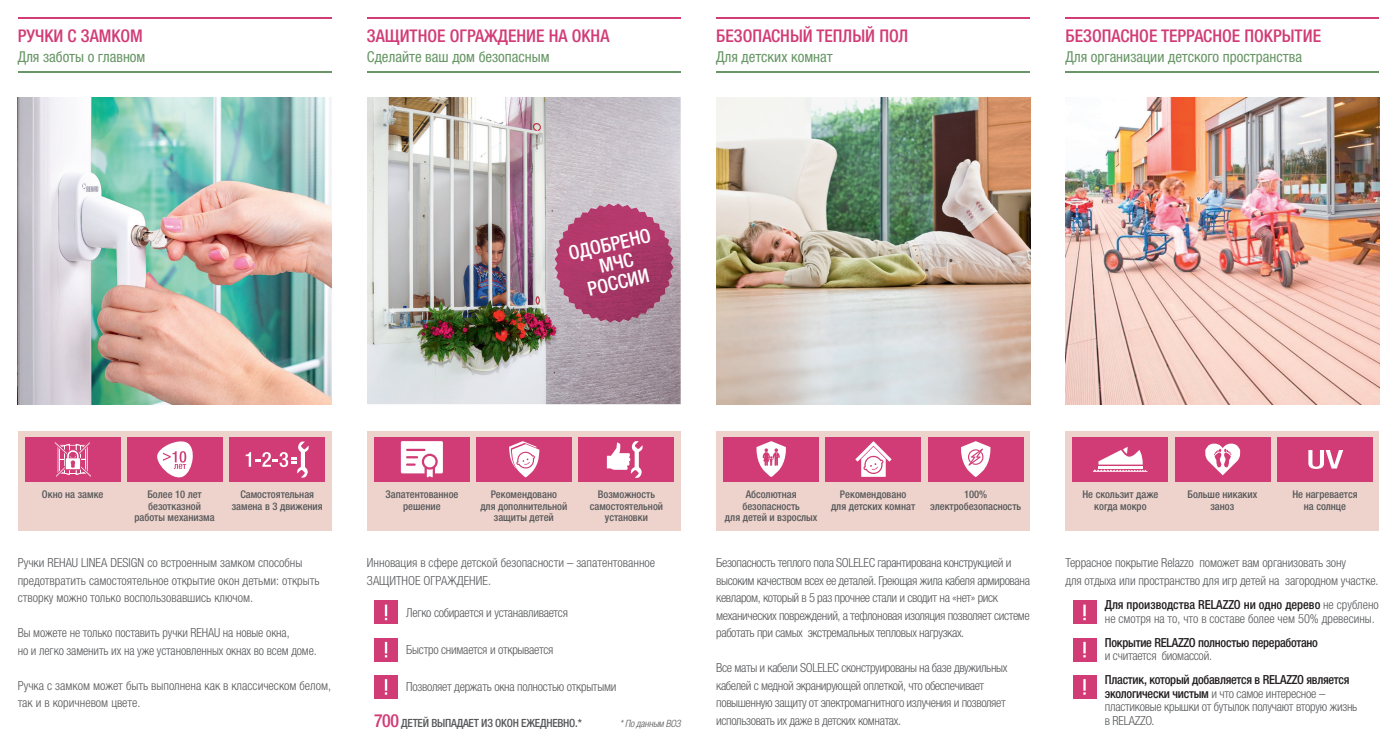
<style>
.page{position:relative;width:1397px;height:745px;background:#fff}
.page>*{position:absolute;margin:0;border:0;box-sizing:border-box;transform-origin:0 0}
.t1{font:500 condensed 19.38px/38.9px "Helvetica Neue LTW1 G";color:#fff;text-align:center}
.t2{font:500 condensed 18.12px "Helvetica Neue LTW1 G";color:#d13c76}
.t3{font:500 condensed 17.5px "Helvetica Neue LTW1 G";color:#d13c76}
.t4{font:condensed 15px "Helvetica Neue LTW1 G";color:#689666}
.t5{font:300 condensed 12.5px/17.5px "Helvetica Neue LTW1 G";letter-spacing:-.02em;color:#57585a}
.t6{font:300 condensed 12.5px/17.5px "Helvetica Neue LTW1 G";color:#57585a}
.t7{font:500 condensed 12.5px "Helvetica Neue LTW1 G";letter-spacing:-.02em;color:#231f20}
.t8{font:500 condensed 11.25px "Helvetica Neue LTW1 G";letter-spacing:-.02em;color:#57585a}
.t9{font:500 condensed 10.5px/11.6px "Helvetica Neue LTW1 G";color:#57585a;text-align:center}
.t10{font:italic 300 condensed 10px "Helvetica Neue LTW1 G";letter-spacing:-.02em;color:#57585a}
.s1{font-weight:500;color:#231f20}
</style>
<div class="page">
<img style="left:716px;top:97px;width:313px;height:307px">
<img style="left:367px;top:97px;width:313px;height:307px">
<img style="left:18px;top:97px;width:313px;height:307px">
<img style="left:1065px;top:97px;width:313px;height:307px">
<hr style="left:18px;top:72px;width:313px;height:1px;background:#689666">
<hr style="left:367px;top:72px;width:313px;height:1px;background:#689666">
<hr style="left:716px;top:72px;width:313px;height:1px;background:#689666">
<hr style="left:1065px;top:72px;width:313px;height:1px;background:#689666">
<img style="left:554px;top:203px;width:80px;height:80px">
<img style="left:634px;top:207px;width:39px;height:111px">
<img style="left:559px;top:283px;width:75px;height:39px">
<hr style="left:18px;top:18px;width:313px;height:1px;background:#d13c76">
<hr style="left:367px;top:18px;width:313px;height:1px;background:#d13c76">
<hr style="left:716px;top:18px;width:313px;height:1px;background:#d13c76">
<hr style="left:1065px;top:18px;width:313px;height:1px;background:#d13c76">
<div style="left:367px;top:431px;width:313px;height:99px;background:#edd3cc"></div>
<div style="left:374px;top:437px;width:95px;height:44px;background:#d13c76"></div>
<div style="left:476px;top:437px;width:96px;height:44px;background:#d13c76"></div>
<div style="left:578px;top:437px;width:96px;height:44px;background:#d13c76"></div>
<svg style="left:606px;top:441px;width:37px;height:36px"></svg>
<svg style="left:509px;top:441px;width:31px;height:36px"></svg>
<svg style="left:401px;top:441px;width:42px;height:36px"></svg>
<div style="left:18px;top:431px;width:313px;height:99px;background:#edd3cc"></div>
<div style="left:25px;top:437px;width:95px;height:44px;background:#d13c76"></div>
<div style="left:127px;top:437px;width:96px;height:44px;background:#d13c76"></div>
<div style="left:229px;top:437px;width:96px;height:44px;background:#d13c76"></div>
<svg style="left:246px;top:441px;width:63px;height:36px"></svg>
<svg style="left:157px;top:441px;width:36px;height:37px"></svg>
<svg style="left:54px;top:442px;width:37px;height:35px"></svg>
<div style="left:716px;top:431px;width:313px;height:99px;background:#edd3cc"></div>
<div style="left:723px;top:437px;width:95px;height:44px;background:#d13c76"></div>
<div style="left:825px;top:437px;width:96px;height:44px;background:#d13c76"></div>
<div style="left:927px;top:437px;width:96px;height:44px;background:#d13c76"></div>
<svg style="left:961px;top:441px;width:30px;height:35px"></svg>
<svg style="left:855px;top:441px;width:36px;height:35px"></svg>
<svg style="left:756px;top:441px;width:30px;height:35px"></svg>
<div style="left:1065px;top:431px;width:313px;height:99px;background:#edd3cc"></div>
<div style="left:1072px;top:437px;width:95px;height:44px;background:#d13c76"></div>
<div style="left:1174px;top:437px;width:96px;height:44px;background:#d13c76"></div>
<div style="left:1276px;top:437px;width:96px;height:44px;background:#d13c76"></div>
<svg style="left:1308px;top:450px;width:34px;height:18px"></svg>
<svg style="left:1093px;top:447px;width:54px;height:24px"></svg>
<svg style="left:1205px;top:443px;width:36px;height:32px"></svg>
<div style="left:1072px;top:600px;width:24px;height:24px;background:#d13c76"></div>
<svg style="left:1083px;top:604px;width:2px;height:15px"></svg>
<div style="left:374px;top:600px;width:24px;height:24px;background:#d13c76"></div>
<svg style="left:385px;top:604px;width:2px;height:15px"></svg>
<div style="left:1072px;top:637px;width:24px;height:24px;background:#d13c76"></div>
<svg style="left:1083px;top:641px;width:2px;height:16px"></svg>
<div style="left:374px;top:637px;width:24px;height:24px;background:#d13c76"></div>
<svg style="left:385px;top:641px;width:2px;height:16px"></svg>
<div style="left:1072px;top:674px;width:24px;height:24px;background:#d13c76"></div>
<svg style="left:1083px;top:679px;width:2px;height:15px"></svg>
<div style="left:374px;top:674px;width:24px;height:24px;background:#d13c76"></div>
<svg style="left:385px;top:679px;width:2px;height:15px"></svg>
<svg style="left:599px;top:251px;width:35px;height:22px"></svg>
<h3 class="t3" style="left:18px;top:25px;width:127px">РУЧКИ С ЗАМКОМ</h3>
<p class="t4" style="left:18px;top:47px;width:129px">Для заботы о главном</p>
<h3 class="t3" style="left:367px;top:25px;width:244px">ЗАЩИТНОЕ ОГРАЖДЕНИЕ НА ОКНА</h3>
<p class="t4" style="left:367px;top:47px;width:184px">Сделайте ваш дом безопасным</p>
<h3 class="t3" style="left:716px;top:25px;width:194px">БЕЗОПАСНЫЙ ТЕПЛЫЙ ПОЛ</h3>
<p class="t4" style="left:716px;top:47px;width:118px">Для детских комнат</p>
<h1 class="t1" style="left:564px;top:234px;width:85px;rotate:-13deg">ОДОБРЕНО<br>РОССИИ</h1>
<h3 class="t3" style="left:1065px;top:25px;width:257px">БЕЗОПАСНОЕ ТЕРРАСНОЕ ПОКРЫТИЕ</h3>
<p class="t4" style="left:1065px;top:47px;width:238px">Для организации детского пространства</p>
<p class="t9" style="left:42px;top:488px;width:63px">Окно на замке</p>
<p class="t9" style="left:147px;top:488px;width:56px">Более 10 лет</p>
<p class="t9" style="left:134px;top:500px;width:82px">безотказной работы механизма</p>
<p class="t9" style="left:232px;top:488px;width:92px">Самостоятельная замена 3в движения</p>
<p class="t9" style="left:725px;top:488px;width:94px">Абсолютная безопасность<br>для детей и взрослых</p>
<p class="t9" style="left:830px;top:488px;width:86px">Рекомендовано<br>для детских комнат</p>
<p class="t9" style="left:930px;top:488px;width:92px">100% электробезопасность</p>
<p class="t9" style="left:1082px;top:488px;width:78px">Не скользит даже когда мокро</p>
<p class="t9" style="left:1187px;top:488px;width:71px">Больше никаких заноз</p>
<p class="t9" style="left:1292px;top:488px;width:67px">Не нагревается на солнце</p>
<p class="t9" style="left:385px;top:488px;width:74px">Запатентованное решение</p>
<p class="t9" style="left:480px;top:488px;width:88px">Рекомендовано<br>для дополнительной защиты детей</p>
<p class="t9" style="left:589px;top:488px;width:75px">Возможность самостоятельной установки</p>
<p class="t6" style="left:18px;top:553px;width:303px">Ручки REHAU LINEA DESIGN со встроенным замком способны предотвратить самостоятельное открытие окон детьми: открыть створку можно только воспользовавшись ключом.</p>
<p class="t5" style="left:18px;top:623px;width:300px">Вы можете не только поставить ручки REHAU на новые окна,<br>но и легко заменить их на уже установленных окнах во всем доме.</p>
<p class="t6" style="left:18px;top:676px;width:315px">Ручка с замком может быть выполнена как в классическом белом, так ви коричневом цвете.</p>
<p class="t6" style="left:367px;top:553px;width:290px">Инновация в сфере детской безопасности – запатентованное<br>ЗАЩИТНОЕ ОГРАЖДЕНИЕ.</p>
<p class="t5" style="left:716px;top:553px;width:315px">Безопасность теплого пола SOLELEC гарантирована конструкцией и высоким качеством всех ее деталей. Греющая жила кабеля армирована кевларом, который 5в раз прочнее стали и сводит на «нет» риск механических повреждений а, тефлоновая изоляция позволяет системе работать при самых экстремальных тепловых нагрузках.</p>
<p class="t5" style="left:716px;top:658px;width:292px">Все маты и кабели SOLELEC сконструированы на базе двужильных кабелей с медной экранирующей оплеткой, что обеспечивает повышенную защиту от электромагнитного излучения и позволяет использовать их даже в детских комнатах.</p>
<p class="t5" style="left:1284px;top:553px;width:95px;text-indent:-220px">Террасное покрытие Relazzo поможет вам организовать зону загородном участке.</p>
<p class="t5" style="left:1104px;top:567px;width:275px;line-height:24.8px;text-indent:-39px">для отдыха или пространство для игр детей на<br><span class="s1">Для производства RELAZZO ни одно дерево</span> не срублено</p>
<p class="t5" style="left:406px;top:603px;width:163px">Легко собирается и устанавливается</p>
<p class="t6" style="left:1104px;top:609px;width:271px">не смотря на то, что в составе более чем 50% древесины.</p>
<p class="t7" style="left:1104px;top:634px;width:215px">Покрытие RELAZZO полностью переработано</p>
<p class="t5" style="left:406px;top:640px;width:149px">Быстро снимается и открывается</p>
<p class="t5" style="left:1104px;top:647px;width:109px">и считается биомассой.</p>
<p class="t5" style="left:1104px;top:672px;width:254px;line-height:13.8px"><span class="s1">Пластик, который добавляется в RELAZZO является экологически чистым</span> и что самое интересное – пластиковые крышки от бутылок получают вторую жизнь в RELAZZO.</p>
<p class="t5" style="left:406px;top:677px;width:211px">Позволяет держать окна полностью открытыми</p>
<p class="t8" style="left:401px;top:715px;width:182px">ДЕТЕЙ ВЫПАДАЕТ ИЗ ОКОН ЕЖЕДНЕВНО *.</p>
<h2 class="t2" style="left:374px;top:708px;width:27px">700</h2>
<p class="t10" style="left:619px;top:717px;width:62px">* По данным ВОЗ</p>
</div>
